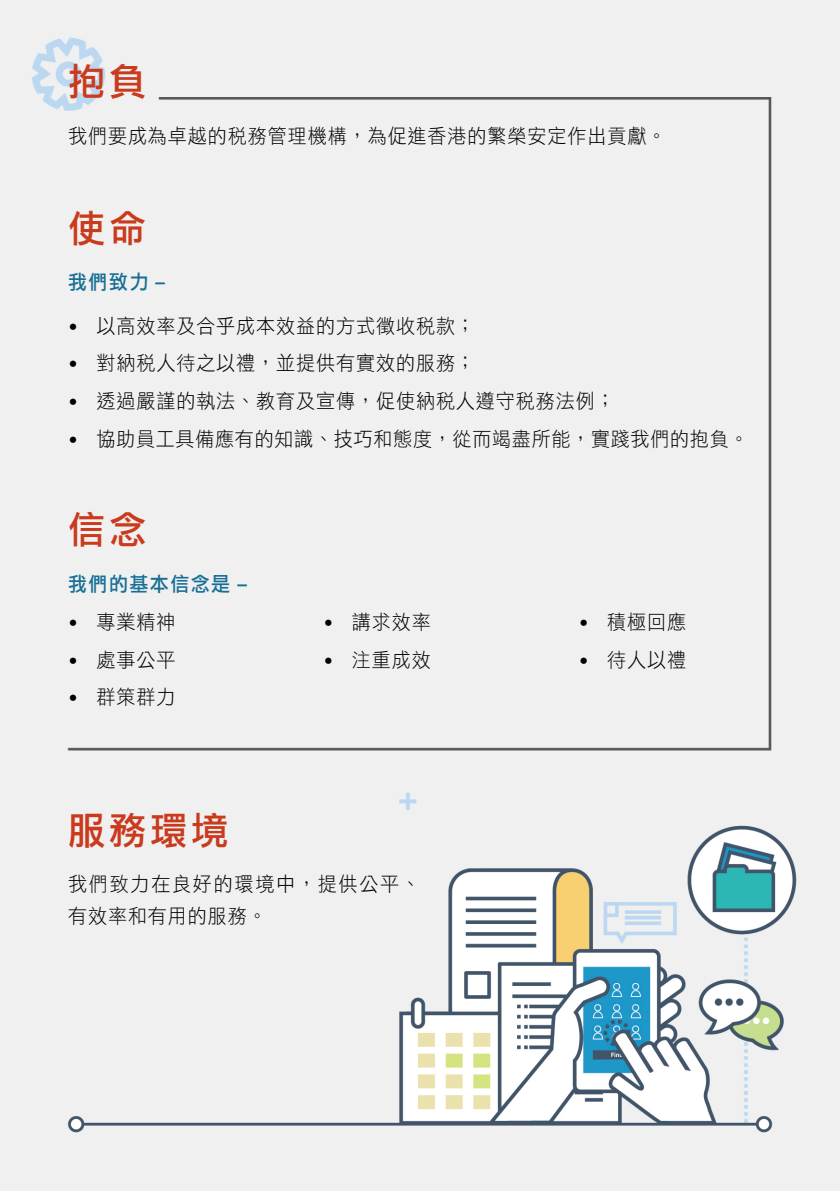
<style>
.page{position:relative;width:840px;height:1191px;background:#fff}
.page>*{position:absolute;margin:0;border:0;box-sizing:border-box;transform-origin:0 0}
.t1{font:38px "DF Li Hei HK W5";letter-spacing:.1em;color:#ca3a1c}
.t2{font:20px "DF Hei HK W3";letter-spacing:.05em;color:#000;scale:.95 1}
.t3{font:20px/32px "DF Hei HK W3";letter-spacing:.095em;color:#000;scale:.95 1}
.t4{font:20px "DF Li Hei HK W5";letter-spacing:.075em;color:#176f94;scale:.95 1}
.s1{font-family:"Calibri";font-weight:700}
.s2{font-family:"Calibri"}
</style>
<div class="page">
<img style="left:0;top:0;width:839px;height:1190px">
<h1 class="t1" style="left:68px;top:61px;width:80px">抱負</h1>
<p class="t2" style="left:68px;top:125px;width:630px">我們要成為卓越的稅務管理機構，為促進香港的繁榮安定作出貢獻。</p>
<h1 class="t1" style="left:68px;top:208px;width:80px">使命</h1>
<p class="t4" style="left:68px;top:271px;width:103px">我們致力 <span class="s1">–</span></p>
<p class="t2" style="left:68px;top:315px;width:429px"><span class="s2">•</span> 以高效率及合乎成本效益的方式徵收稅款；</p>
<p class="t2" style="left:68px;top:352px;width:429px"><span class="s2">•</span> 對納稅人待之以禮，並提供有實效的服務；</p>
<p class="t2" style="left:68px;top:390px;width:576px"><span class="s2">•</span> 透過嚴謹的執法、教育及宣傳，促使納稅人遵守稅務法例；</p>
<p class="t2" style="left:68px;top:428px;width:717px"><span class="s2">•</span> 協助員工具備應有的知識、技巧和態度，從而竭盡所能，實踐我們的抱負。</p>
<h1 class="t1" style="left:68px;top:509px;width:80px">信念</h1>
<p class="t4" style="left:68px;top:572px;width:189px">我們的基本信念是 <span class="s1">–</span></p>
<p class="t2" style="left:68px;top:611px;width:114px"><span class="s2">•</span> 專業精神</p>
<p class="t2" style="left:68px;top:649px;width:114px"><span class="s2">•</span> 處事公平</p>
<p class="t2" style="left:68px;top:686px;width:114px"><span class="s2">•</span> 群策群力</p>
<p class="t2" style="left:323px;top:611px;width:114px"><span class="s2">•</span> 講求效率</p>
<p class="t2" style="left:323px;top:649px;width:114px"><span class="s2">•</span> 注重成效</p>
<h1 class="t1" style="left:68px;top:809px;width:162px">服務環境</h1>
<p class="t3" style="left:68px;top:867px;width:372px">我們致力在良好的環境中，提供公平、有效率和有用的服務。</p>
<p class="t2" style="left:578px;top:611px;width:114px"><span class="s2">•</span> 積極回應</p>
<p class="t2" style="left:578px;top:649px;width:114px"><span class="s2">•</span> 待人以禮</p>
</div>
